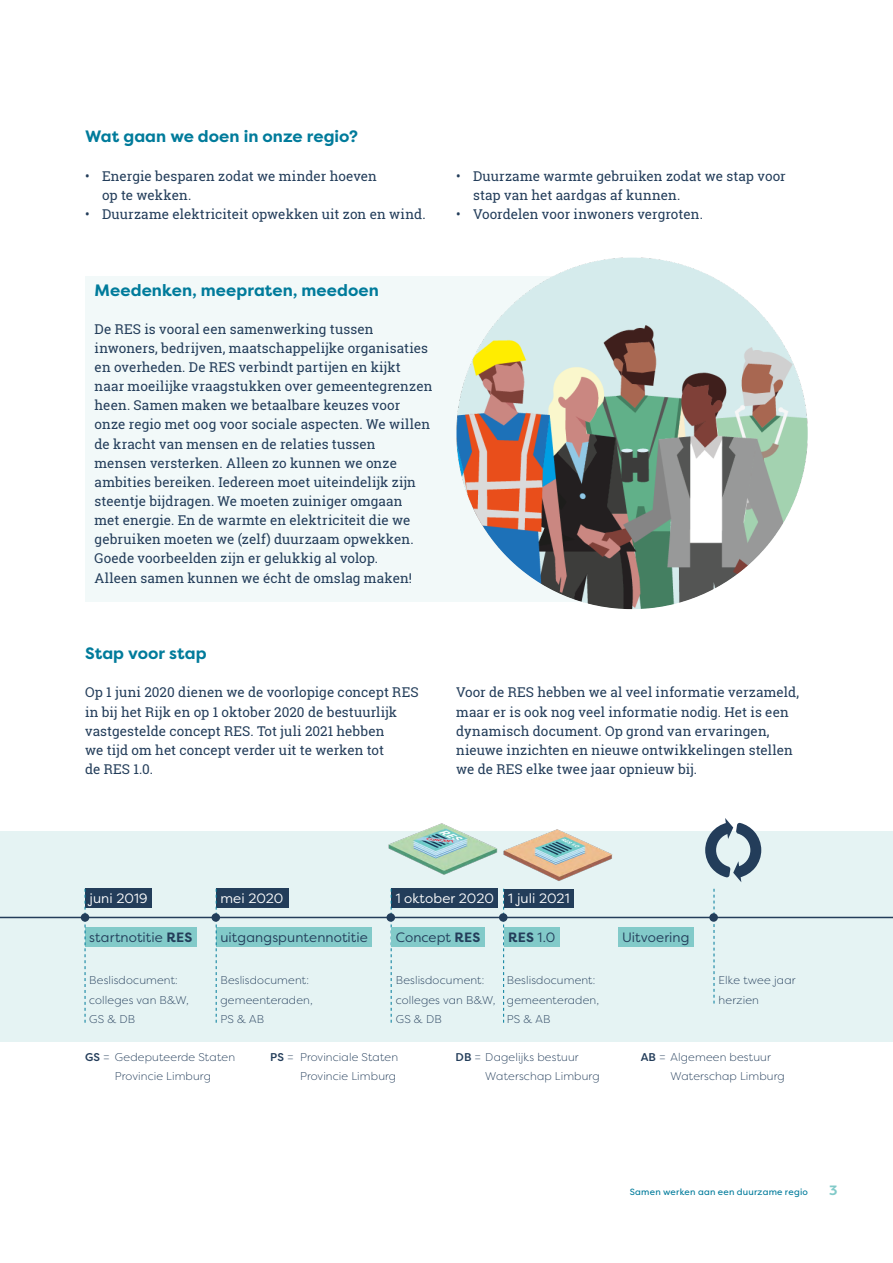
<style>
.page{position:relative;width:893px;height:1263px;background:#fff}
.page>*{position:absolute;margin:0;border:0;box-sizing:border-box;transform-origin:0 0}
.t1{font:700 16.5px "Filson Pro";letter-spacing:.005em;color:#007b9b}
.t2{font:13.5px/19.2px "Roboto Slab";letter-spacing:.005em;color:#233d5a}
.t3{font:13.5px "Filson Pro";letter-spacing:.005em;color:#233d5a}
.t4{font:13.5px "Filson Pro";color:#fff}
.t5{font:700 13.5px "Filson Pro";color:#233d5a}
.t6{font:700 13.5px "Filson Pro";color:#82cac9}
.t7{font:300 11.25px/19.2px "Filson Pro";letter-spacing:.015em;color:#233d5a}
.t8{font:9px "Filson Pro";letter-spacing:.02em;color:#007b9b}
.s1{font-weight:700}
.s2{font-weight:400}
.s3{font-weight:500}
</style>
<div class="page">
<div style="left:85px;top:276px;width:553px;height:326px;background:#f2f9f9"></div>
<div style="left:0;top:831px;width:893px;height:211px;background:#e5f3f3"></div>
<div style="left:618px;top:927px;width:76px;height:19px;background:#82cac9"></div>
<div style="left:216px;top:927px;width:156px;height:19px;background:#82cac9"></div>
<div style="left:85px;top:927px;width:112px;height:19px;background:#82cac9"></div>
<img style="left:456px;top:257px;width:352px;height:352px;border-radius:176px">
<hr style="left:0;top:917px;width:893px;height:1px;background:#233d5a">
<svg style="left:714px;top:889px;width:1px;height:114px"></svg>
<div style="left:709px;top:913px;width:9px;height:9px;background:#233d5a;border-radius:50%"></div>
<div style="left:85px;top:889px;width:67px;height:19px;background:#233d5a"></div>
<svg style="left:85px;top:889px;width:1px;height:134px"></svg>
<div style="left:81px;top:913px;width:8px;height:9px;background:#233d5a;border-radius:50%"></div>
<div style="left:216px;top:889px;width:72px;height:19px;background:#233d5a"></div>
<svg style="left:216px;top:889px;width:1px;height:134px"></svg>
<div style="left:212px;top:913px;width:8px;height:9px;background:#233d5a;border-radius:50%"></div>
<div style="left:504px;top:889px;width:70px;height:18px;background:#233d5a"></div>
<svg style="left:503px;top:889px;width:1px;height:134px"></svg>
<div style="left:499px;top:913px;width:8px;height:9px;background:#233d5a;border-radius:50%"></div>
<div style="left:504px;top:927px;width:56px;height:19px;background:#82cac9"></div>
<div style="left:392px;top:889px;width:106px;height:19px;background:#233d5a"></div>
<svg style="left:391px;top:889px;width:1px;height:134px"></svg>
<div style="left:387px;top:913px;width:8px;height:9px;background:#233d5a;border-radius:50%"></div>
<div style="left:392px;top:927px;width:93px;height:19px;background:#82cac9"></div>
<img style="left:529px;top:829px;width:84px;height:52px">
<img style="left:388px;top:823px;width:141px;height:66px">
<svg style="left:705px;top:818px;width:56px;height:64px"></svg>
<h4 class="t1" style="left:85px;top:126px;width:274px">Wat gaan we doen in onze regio?</h4>
<p class="t2" style="left:85px;top:166px;width:293px">• Energie besparen zodat we minder hoeven</p>
<p class="t2" style="left:456px;top:166px;width:331px">• Duurzame warmte gebruiken zodat we stap voor</p>
<p class="t2" style="left:102px;top:185px;width:91px">op te wekken.</p>
<p class="t2" style="left:473px;top:185px;width:209px">stap van het aardgas af kunnen.</p>
<p class="t2" style="left:85px;top:204px;width:342px">• Duurzame elektriciteit opwekken uit zon en wind.</p>
<p class="t2" style="left:456px;top:204px;width:248px">• Voordelen voor inwoners vergroten.</p>
<h4 class="t1" style="left:95px;top:279px;width:286px">Meedenken, meepraten, meedoen</h4>
<p class="t2" style="left:95px;top:319px;width:339px">De RES is vooral een samenwerking tussen inwoners, bedrijven, maatschappelijke organisaties en overheden. De RES verbindt partijen en kijkt naar moeilijke vraagstukken over gemeentegrenzen heen. Samen maken we betaalbare keuzes voor onze regio met oog voor sociale aspecten. We willen de kracht van mensen en de relaties tussen<br>mensen versterken. Alleen zo kunnen we onze ambities bereiken. Iedereen moet uiteindelijk zijn steentje bijdragen. We moeten zuiniger omgaan<br>met energie. En de warmte en elektriciteit die we gebruiken moeten we (zelf) duurzaam opwekken.<br>Goede voorbeelden zijn er gelukkig al volop.<br>Alleen samen kunnen we écht de omslag maken!</p>
<h4 class="t1" style="left:85px;top:643px;width:123px">Stap voor stap</h4>
<p class="t2" style="left:85px;top:683px;width:335px">Op 1 juni 2020 dienen we de voorlopige concept RES in bij het Rijk en op 1 oktober 2020 de bestuurlijk vastgestelde concept RES. Tot juli 2021 hebben<br>we tijd om het concept verder uit te werken tot<br>de RES 1.0.</p>
<p class="t2" style="left:456px;top:683px;width:345px">Voor de RES hebben we al veel informatie verzameld, maar er is ook nog veel informatie nodig. Het is een dynamisch document. Op grond van ervaringen, nieuwe inzichten en nieuwe ontwikkelingen stellen we de RES elke twee jaar opnieuw bij.</p>
<p class="t4" style="left:89px;top:890px;width:60px">juni 2019</p>
<p class="t3" style="left:89px;top:928px;width:105px">startnotitie <span class="s1">RES</span></p>
<p class="t4" style="left:220px;top:890px;width:65px">mei 2020</p>
<p class="t3" style="left:220px;top:928px;width:149px">uitgangspuntennotitie</p>
<p class="t4" style="left:508px;top:889px;width:63px">1 juli 2021</p>
<p class="t5" style="left:508px;top:928px;width:49px">RES <span class="s2">1.0</span></p>
<p class="t4" style="left:396px;top:890px;width:100px">1 oktober 2020</p>
<p class="t3" style="left:396px;top:928px;width:86px">Concept <span class="s1">RES</span></p>
<p class="t3" style="left:622px;top:928px;width:69px">Uitvoering</p>
<p class="t7" style="left:89px;top:971px;width:101px">Beslisdocument: colleges van B&amp;W,<br>GS &amp; DB</p>
<p class="t7" style="left:396px;top:971px;width:101px">Beslisdocument: colleges van B&amp;W,<br>GS &amp; DB</p>
<p class="t7" style="left:507px;top:971px;width:94px">Beslisdocument: gemeenteraden,<br>PS &amp; AB</p>
<p class="t7" style="left:719px;top:971px;width:78px">Elke twee jaar herzien</p>
<p class="t7" style="left:220px;top:971px;width:94px">Beslisdocument: gemeenteraden,<br>PS &amp; AB</p>
<p class="t7" style="left:85px;top:1047px;width:152px"><span class="s3">GS</span> = Gedeputeerde Staten</p>
<p class="t7" style="left:270px;top:1047px;width:129px"><span class="s3">PS</span> = Provinciale Staten</p>
<p class="t7" style="left:455px;top:1047px;width:125px"><span class="s3">DB</span> = Dagelijks bestuur</p>
<p class="t7" style="left:641px;top:1047px;width:132px"><span class="s3">AB</span> = Algemeen bestuur</p>
<p class="t7" style="left:115px;top:1066px;width:98px">Provincie Limburg</p>
<p class="t7" style="left:300px;top:1066px;width:98px">Provincie Limburg</p>
<p class="t7" style="left:485px;top:1066px;width:116px">Waterschap Limburg</p>
<p class="t7" style="left:670px;top:1066px;width:116px">Waterschap Limburg</p>
<p class="t8" style="left:630px;top:1186px;width:180px">Samen werken aan een duurzame regio</p>
<p class="t6" style="left:829px;top:1182px;width:10px">3</p>
</div>
